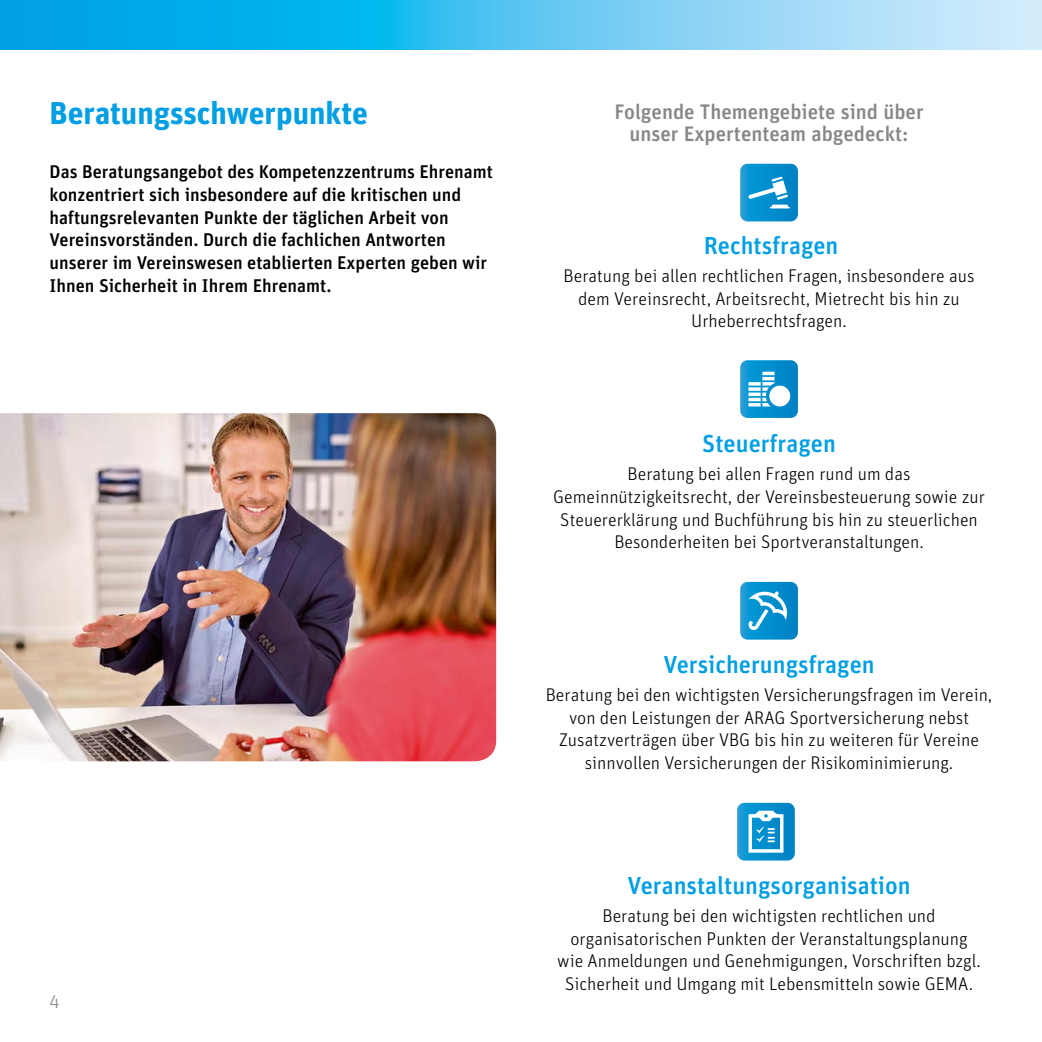
<style>
.page{position:relative;width:1042px;height:1042px;background:#fff}
.page>*{position:absolute;margin:0;border:0;box-sizing:border-box;transform-origin:0 0}
.t1{font:700 31.5px "Unit OT";color:#009ee3}
.t2{font:500 24.5px "Unit OT";color:#009ee3}
.t3{font:500 21px/22.8px "Unit OT";color:#868786;text-align:center}
.t4{font:300 18.38px/22.8px "Unit OT";color:#000;text-align:center}
.t5{font:500 18.38px/22.8px "Unit OT";color:#000}
.t6{font:300 18.38px "Unit OT";color:#868786}
</style>
<div class="page">
<svg style="left:0;top:0;width:1041px;height:50px;background:#55c5f1"></svg>
<svg style="left:740px;top:360px;width:58px;height:58px"></svg>
<svg style="left:1041px;top:0;width:1px;height:50px"></svg>
<svg style="left:740px;top:582px;width:58px;height:57px;background:#289ed4"></svg>
<img style="left:0;top:413px;width:496px;height:348px">
<svg style="left:740px;top:164px;width:58px;height:57px;background:#249cd4"></svg>
<svg style="left:737px;top:803px;width:58px;height:57px;background:#38a5d7"></svg>
<h1 class="t1" style="left:50px;top:87px;width:320px">Beratungsschwerpunkte</h1>
<p class="t5" style="left:50px;top:158px;width:445px">Das Beratungsangebot des Kompetenzzentrums Ehrenamt konzentriert sich insbesondere auf die kritischen und haftungsrelevanten Punkte der täglichen Arbeit von Vereinsvorständen. Durch die fachlichen Antworten unserer im Vereinswesen etablierten Experten geben wir Ihnen Sicherheit in Ihrem Ehrenamt.</p>
<p class="t6" style="left:50px;top:985px;width:12px">4</p>
<p class="t3" style="left:614px;top:97px;width:311px">Folgende Themengebiete sind über unser Expertenteam abgedeckt:</p>
<h2 class="t2" style="left:704px;top:226px;width:136px">Rechtsfragen</h2>
<p class="t4" style="left:563px;top:262px;width:412px">Beratung bei allen rechtlichen Fragen, insbesondere aus dem Vereinsrecht, Arbeitsrecht, Mietrecht bis hin zu<br>Urheberrechtsfragen.</p>
<h2 class="t2" style="left:702px;top:424px;width:135px">Steuerfragen</h2>
<p class="t4" style="left:553px;top:460px;width:433px">Beratung bei allen Fragen rund um das Gemeinnützigkeitsrecht, der Vereinsbesteuerung sowie zur Steuererklärung und Buchführung bis hin zu steuerlichen Besonderheiten bei Sportveranstaltungen.</p>
<h2 class="t2" style="left:663px;top:645px;width:213px">Versicherungsfragen</h2>
<p class="t4" style="left:546px;top:681px;width:448px">Beratung bei den wichtigsten Versicherungsfragen im Verein, von den Leistungen der ARAG Sportversicherung nebst Zusatzverträgen über VBG bis hin zu weiteren für Vereine sinnvollen Versicherungen der Risikominimierung.</p>
<h2 class="t2" style="left:627px;top:866px;width:285px">Veranstaltungsorganisation</h2>
<p class="t4" style="left:557px;top:902px;width:425px">Beratung bei den wichtigsten rechtlichen und organisatorischen Punkten der Veranstaltungsplanung wie Anmeldungen und Genehmigungen, Vorschriften bzgl.<br>Sicherheit und Umgang mit Lebensmitteln sowie GEMA.</p>
</div>
